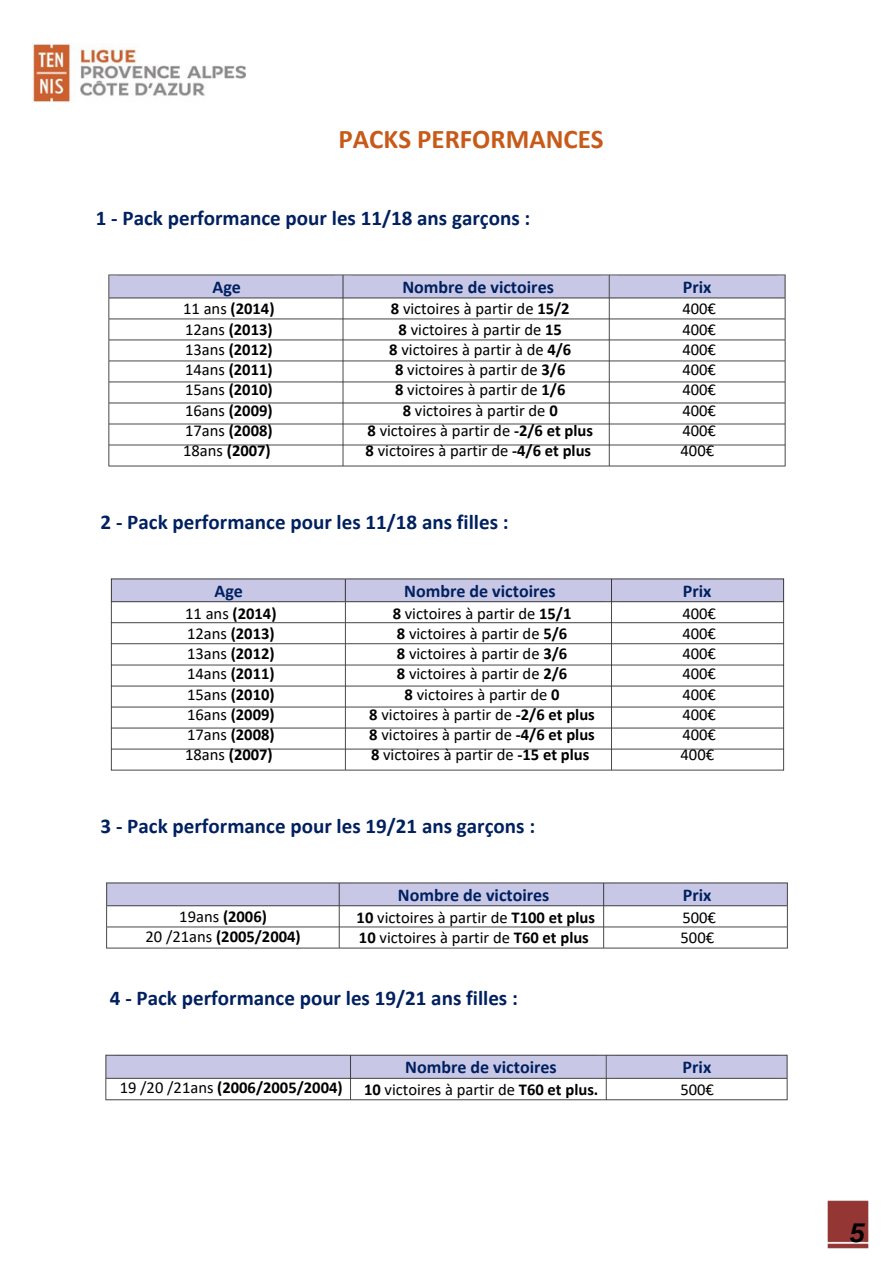
<style>
.page{position:relative;width:894px;height:1264px;background:#fff}
.page>*{position:absolute;margin:0;border:0;box-sizing:border-box;transform-origin:0 0}
.t1{font:700 27px "Calibri";color:#c85a19}
.t2{font:italic 700 27px "Arimo";color:#000}
.t3{font:700 21px "Calibri";color:#002060}
.t4{font:700 18px "Calibri";color:#002060}
.t5{font:16.5px/20.2px "Calibri";color:#000}
.t6{font:700 16.5px/20.2px "Calibri";color:#000;text-align:justify}
.s1{font-weight:400}
.s2{font-weight:700}
</style>
<div class="page">
<img style="left:33px;top:44px;width:212px;height:58px">
<img style="left:110px;top:578px;width:675px;height:193px">
<img style="left:108px;top:274px;width:678px;height:193px">
<img style="left:105px;top:1054px;width:683px;height:47px">
<img style="left:106px;top:882px;width:682px;height:67px">
<img style="left:827px;top:1200px;width:42px;height:49px">
<p class="t1" style="left:338px;top:128px;width:266px">PACKS PERFORMANCES</p>
<p class="t3" style="left:96px;top:209px;width:436px">1 - Pack performance pour les 11/18 ans garçons :</p>
<p class="t4" style="left:212px;top:279px;width:30px">Age</p>
<p class="t6" style="left:183px;top:300px;width:93px"><span class="s1">11 ans</span> (2014)<br><span class="s1">12ans</span> (2013)<br><span class="s1">13ans</span> (2012)<br><span class="s1">14ans</span> (2011)<br><span class="s1">15ans</span> (2010)<br><span class="s1">16ans</span> (2009)<br><span class="s1">17ans</span> (2008)<br><span class="s1">18ans</span> (2007)</p>
<p class="t4" style="left:402px;top:279px;width:153px">Nombre de victoires</p>
<p class="t5" style="left:365px;top:300px;width:229px;text-align:center"><span class="s2">8</span> victoires à partir de <span class="s2">15/2<br>8</span> victoires à partir de <span class="s2">15<br>8</span> victoires à partir à de <span class="s2">4/6<br>8</span> victoires à partir de <span class="s2">3/6<br>8</span> victoires à partir de <span class="s2">1/6<br>8</span> victoires à partir de <span class="s2">0<br>8</span> victoires à partir de <span class="s2">-2/6 et plus<br>8</span> victoires à partir de <span class="s2">-4/6 et plus</span></p>
<p class="t3" style="left:101px;top:513px;width:409px">2 - Pack performance pour les 11/18 ans filles :</p>
<p class="t4" style="left:214px;top:583px;width:30px">Age</p>
<p class="t6" style="left:185px;top:604px;width:93px"><span class="s1">11 ans</span> (2014)<br><span class="s1">12ans</span> (2013)<br><span class="s1">13ans</span> (2012)<br><span class="s1">14ans</span> (2011)<br><span class="s1">15ans</span> (2010)<br><span class="s1">16ans</span> (2009)<br><span class="s1">17ans</span> (2008)<br><span class="s1">18ans</span> (2007)</p>
<p class="t4" style="left:404px;top:583px;width:153px">Nombre de victoires</p>
<p class="t5" style="left:369px;top:604px;width:227px;text-align:center"><span class="s2">8</span> victoires à partir de <span class="s2">15/1<br>8</span> victoires à partir de <span class="s2">5/6<br>8</span> victoires à partir de <span class="s2">3/6<br>8</span> victoires à partir de <span class="s2">2/6<br>8</span> victoires à partir de <span class="s2">0<br>8</span> victoires à partir de <span class="s2">-2/6 et plus<br>8</span> victoires à partir de <span class="s2">-4/6 et plus<br>8</span> victoires à partir de <span class="s2">-15 et plus</span></p>
<p class="t3" style="left:101px;top:817px;width:436px">3 - Pack performance pour les 19/21 ans garçons :</p>
<p class="t6" style="left:179px;top:907px;width:89px"><span class="s1">19ans</span> (2006)</p>
<p class="t6" style="left:145px;top:927px;width:157px"><span class="s1">20 /21ans</span> (2005/2004)</p>
<p class="t4" style="left:398px;top:888px;width:153px">Nombre de victoires</p>
<h2 class="t5" style="left:356px;top:908px;width:240px"><span class="s2">10</span> victoires à partir de <span class="s2">T100 et plus<br>10</span> victoires à partir de <span class="s2">T60 et plus</span></h2>
<h2 class="t3" style="left:110px;top:989px;width:409px">4 - Pack performance pour les 19/21 ans filles :</h2>
<p class="t6" style="left:120px;top:1078px;width:224px"><span class="s1">19 /20 /21ans</span> (2006/2005/2004)</p>
<p class="t4" style="left:405px;top:1059px;width:153px">Nombre de victoires</p>
<p class="t5" style="left:364px;top:1081px;width:236px"><span class="s2">10</span> victoires à partir de <span class="s2">T60 et plus.</span></p>
<p class="t4" style="left:682px;top:279px;width:30px">Prix</p>
<p class="t5" style="left:680px;top:300px;width:37px;text-align:justify">400€ 400€ 400€ 400€ 400€ 400€ 400€ 400€</p>
<p class="t4" style="left:682px;top:583px;width:30px">Prix</p>
<p class="t5" style="left:680px;top:604px;width:37px;text-align:justify">400€ 400€ 400€ 400€ 400€ 400€ 400€ 400€</p>
<p class="t4" style="left:682px;top:888px;width:30px">Prix</p>
<p class="t5" style="left:680px;top:908px;width:37px">500€<br>500€</p>
<p class="t4" style="left:682px;top:1059px;width:30px">Prix</p>
<h2 class="t5" style="left:680px;top:1081px;width:35px">500€</h2>
<p class="t2" style="left:849px;top:1217px;width:17px">5</p>
</div>
